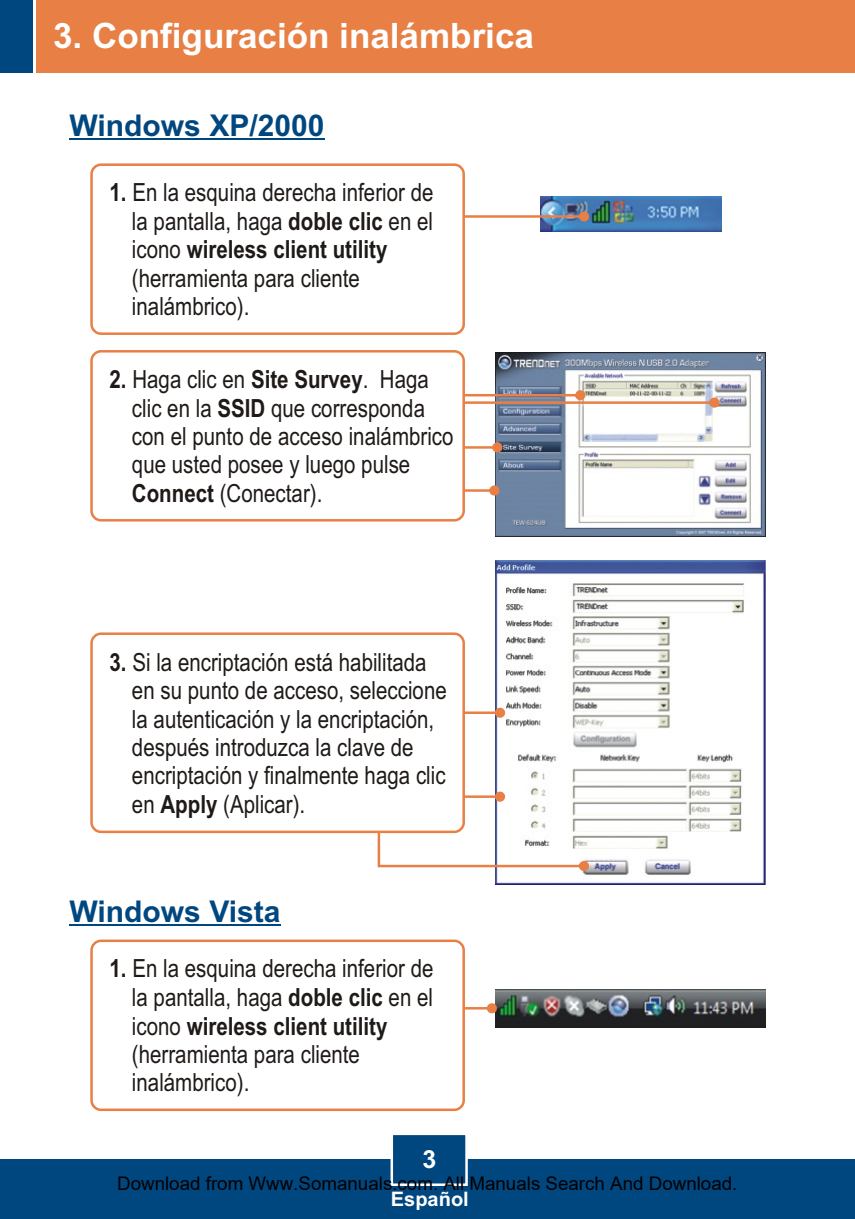
<style>
.page{position:relative;width:855px;height:1219px;background:#fff}
.page>*{position:absolute;margin:0;border:0;box-sizing:border-box;transform-origin:0 0}
.t1{font:700 35px "Arial";color:#fff}
.t2{font:700 30px "Arial";color:#004780}
.t3{font:25px/28.5px "Arial Narrow";color:#1f1a17}
.t4{font:700 25px "Arial";color:#fff}
.t5{font:700 20px "Arial";color:#fff}
.t6{font:18.75px "Arial";color:#000}
.s1{font-weight:700}
</style>
<div class="page">
<img style="left:495px;top:990px;width:270px;height:37px">
<img style="left:495px;top:561px;width:270px;height:323px">
<img style="left:495px;top:353px;width:270px;height:183px">
<img style="left:540px;top:196px;width:180px;height:35px">
<svg style="left:465px;top:211px;width:124px;height:10px"></svg>
<svg style="left:465px;top:442px;width:37px;height:10px"></svg>
<svg style="left:465px;top:390px;width:254px;height:18px"></svg>
<svg style="left:465px;top:1003px;width:31px;height:10px"></svg>
<svg style="left:465px;top:694px;width:40px;height:24px"></svg>
<svg style="left:293px;top:762px;width:295px;height:109px"></svg>
<div style="left:0;top:1159px;width:854px;height:60px;background:#004780"></div>
<div style="left:36px;top:0;width:818px;height:72px;background:#e88045"></div>
<div style="left:0;top:0;width:33px;height:72px;background:#004780"></div>
<svg style="left:390px;top:1135px;width:78px;height:51px"></svg>
<svg style="left:465px;top:485px;width:34px;height:10px"></svg>
<div style="left:90px;top:163px;width:375px;height:172px;background:#fff;border:3px solid #e88045;border-radius:9px"></div>
<div style="left:90px;top:350px;width:375px;height:171px;background:#fff;border:3px solid #e88045;border-radius:9px"></div>
<hr style="left:69px;top:138px;width:255px;height:2px;background:#004780">
<hr style="left:69px;top:925px;width:211px;height:1px;background:#004780">
<div style="left:90px;top:939px;width:375px;height:172px;background:#fff;border:3px solid #e88045;border-radius:9px"></div>
<div style="left:90px;top:632px;width:375px;height:201px;background:#fff;border:3px solid #e88045;border-radius:9px"></div>
<h1 class="t1" style="left:53px;top:22px;width:482px">3. Configuración inalámbrica</h1>
<p class="t2" style="left:69px;top:114px;width:256px">Windows XP/2000</p>
<p class="t3" style="left:132px;top:181px;width:303px;text-indent:-22px"><span class="s1">1.</span> En la esquina derecha inferior de la pantalla, haga <span class="s1">doble clic</span> en el icono <span class="s1">wireless client utility </span>(herramienta para cliente inalámbrico).</p>
<p class="t3" style="left:132px;top:367px;width:323px;text-indent:-22px"><span class="s1">2.</span> Haga clic en <span class="s1">Site Survey</span>. Haga clic en la <span class="s1">SSID</span> que corresponda con el punto de acceso inalámbrico que usted posee y luego pulse<br><span class="s1">Connect</span> (Conectar).</p>
<p class="t3" style="left:132px;top:650px;width:316px;text-indent:-22px"><span class="s1">3.</span> Si la encriptación está habilitada en su punto de acceso, seleccione la autenticación y la encriptación, después introduzca la clave de encriptación y finalmente haga clic en <span class="s1">Apply</span> (Aplicar).</p>
<p class="t2" style="left:69px;top:900px;width:212px">Windows Vista</p>
<p class="t3" style="left:132px;top:957px;width:303px;text-indent:-22px"><span class="s1">1.</span> En la esquina derecha inferior de la pantalla, haga <span class="s1">doble clic</span> en el icono <span class="s1">wireless client utility </span>(herramienta para cliente inalámbrico).</p>
<p class="t4" style="left:422px;top:1150px;width:15px">3</p>
<p class="t6" style="left:117px;top:1173px;width:621px">Download from Www.Somanuals.com. All Manuals Search And Download.</p>
<p class="t5" style="left:391px;top:1191px;width:79px">Español</p>
</div>
